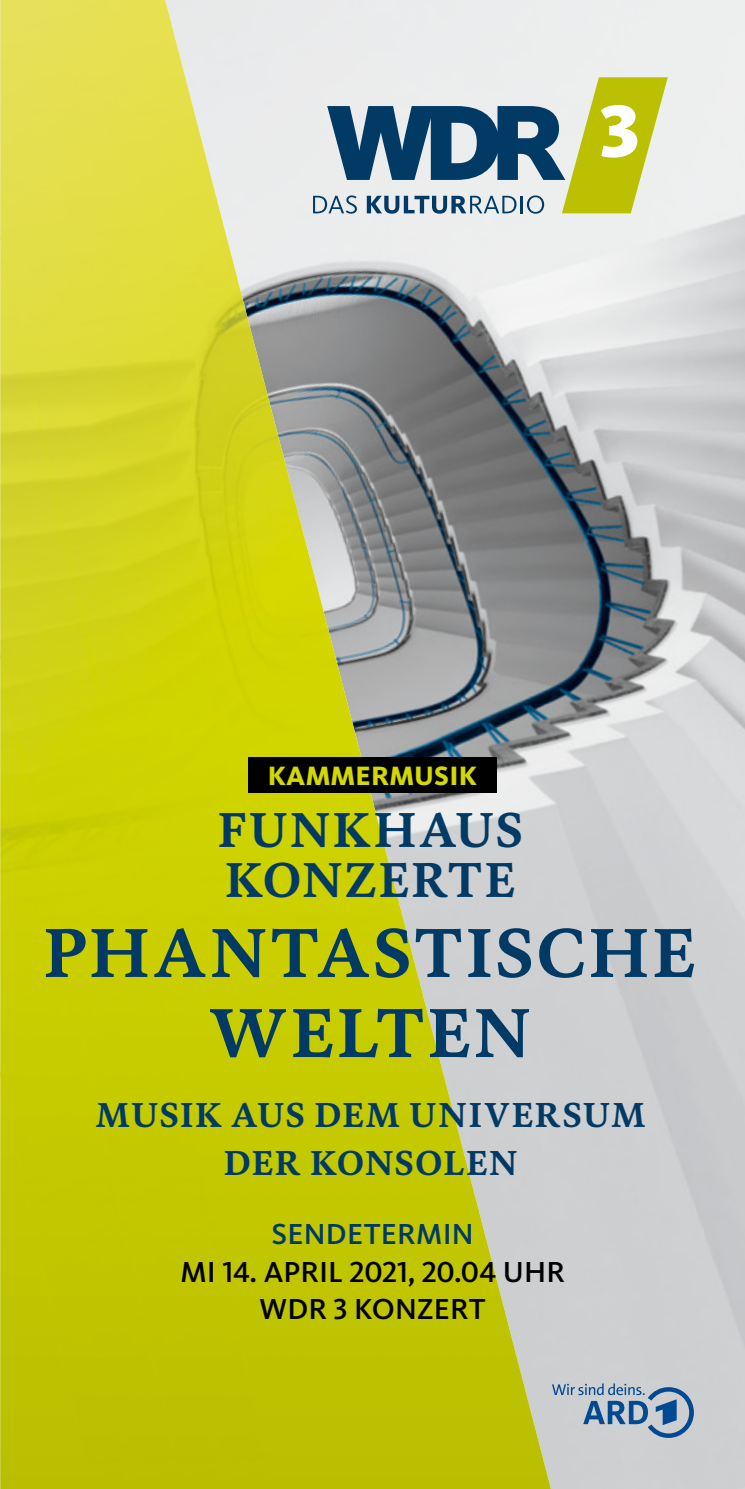
<style>
.page{position:relative;width:745px;height:1489px;background:#fff}
.page>*{position:absolute;margin:0;border:0;box-sizing:border-box;transform-origin:0 0}
.t1{font:700 70px/80px "WDR Serif";letter-spacing:.04em;color:#003a65;text-align:center}
.t2{font:700 49.5px/49.5px "WDR Serif";letter-spacing:.045em;color:#003a65}
.t3{font:700 35px/47.5px "WDR Serif";letter-spacing:.04em;color:#003a65;text-align:center}
.t4{font:500 30px/37.5px "WDR Sans";color:#000;text-align:center}
.t5{font:500 30px "WDR Sans";letter-spacing:.01em;color:#003a65}
.t6{font:800 27.5px "WDR Sans";letter-spacing:.01em;color:#d3d800}
</style>
<div class="page">
<img style="left:288px;top:0;width:456px;height:1488px">
<img style="left:0;top:0;width:288px;height:473px">
<img style="left:0;top:235px;width:276px;height:418px">
<img style="left:63px;top:473px;width:356px;height:508px">
<img style="left:0;top:653px;width:184px;height:835px">
<div style="left:0;top:1071px;width:92px;height:417px;background:#c0c500"></div>
<img style="left:175px;top:981px;width:375px;height:507px">
<svg style="left:313px;top:77px;width:354px;height:137px;background:#a0b29e"></svg>
<svg style="left:551px;top:1383px;width:142px;height:54px;background:#9aadc1"></svg>
<div style="left:248px;top:757px;width:248px;height:35px;background:#000"></div>
<p class="t6" style="left:267px;top:759px;width:211px">KAMMERMUSIK</p>
<h2 class="t2" style="left:217px;top:805px;width:306px">FUNKHAUS<br>KONZERTE</h2>
<h1 class="t1" style="left:44px;top:912px;width:653px">PHANTASTISCHE<br>WELTEN</h1>
<p class="t3" style="left:96px;top:1091px;width:551px">MUSIK AUS DEM UNIVERSUM<br>DER KONSOLEN</p>
<p class="t5" style="left:271px;top:1215px;width:204px">SENDETERMIN</p>
<p class="t4" style="left:180px;top:1252px;width:385px">MI 14. APRIL 2021, 20.04 UHR<br>WDR 3 KONZERT</p>
</div>
